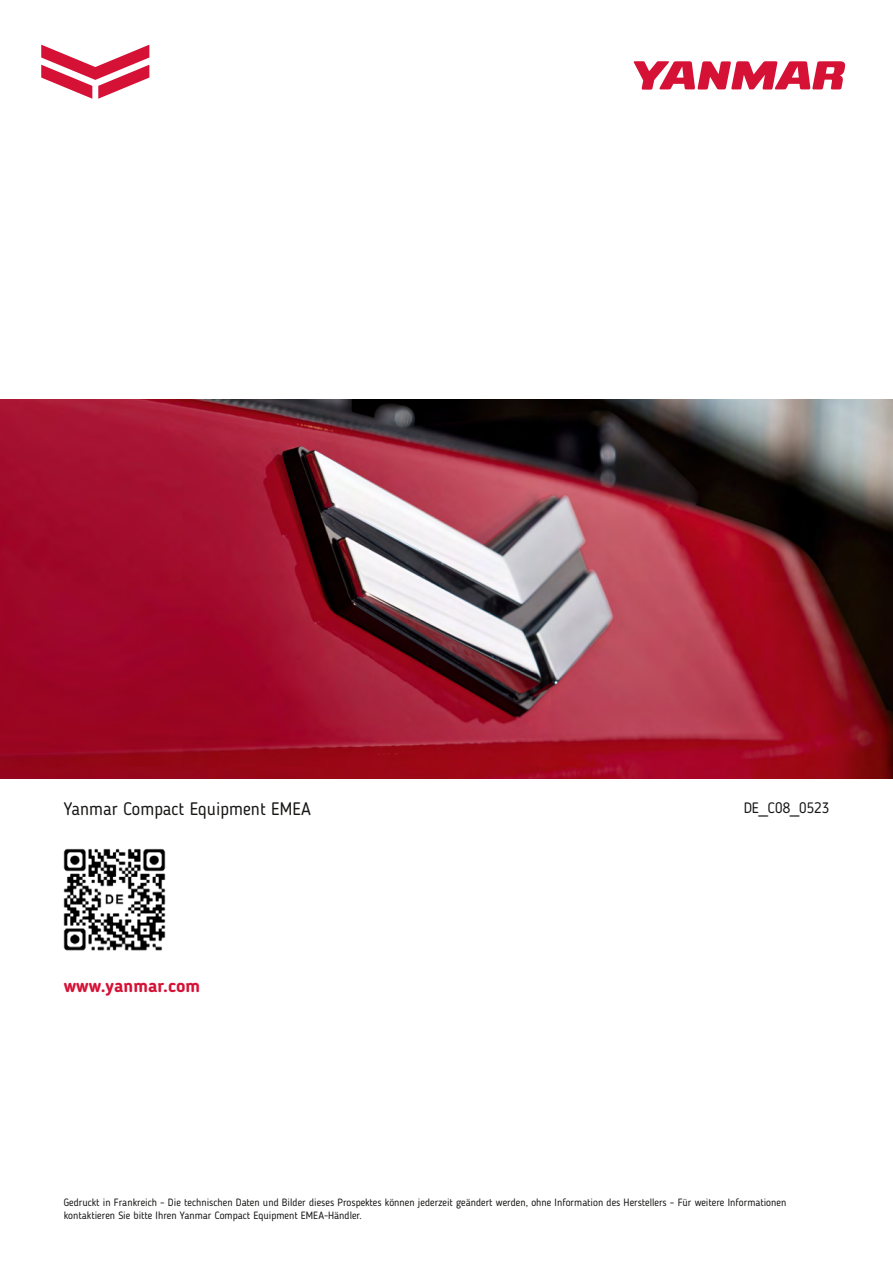
<style>
.page{position:relative;width:893px;height:1263px;background:#fff}
.page>*{position:absolute;margin:0;border:0;box-sizing:border-box;transform-origin:0 0}
.t1{font:18px "Blogger Sans";color:#181716}
.t2{font:700 18px "Blogger Sans";color:#d61136}
.t3{font:15px "Blogger Sans";color:#181716}
.t4{font:10.5px/13.5px "Blogger Sans";color:#181716}
</style>
<div class="page">
<svg style="left:634px;top:61px;width:212px;height:29px"></svg>
<svg style="left:41px;top:45px;width:108px;height:54px"></svg>
<img style="left:0;top:399px;width:893px;height:380px">
<img style="left:63px;top:848px;width:103px;height:103px">
<h1 class="t1" style="left:64px;top:798px;width:249px">Yanmar Compact Equipment EMEA</h1>
<h2 class="t3" style="left:744px;top:799px;width:87px">DE_C08_0523</h2>
<h1 class="t2" style="left:64px;top:974px;width:138px">www.yanmar.com</h1>
<p class="t4" style="left:64px;top:1195px;width:724px">Gedruckt in Frankreich – Die technischen Daten und Bilder dieses Prospektes können jederzeit geändert werden, ohne Information des Herstellers – Für weitere Informationen kontaktieren Sie bitte Ihren Yanmar Compact Equipment EMEA-Händler.</p>
</div>
